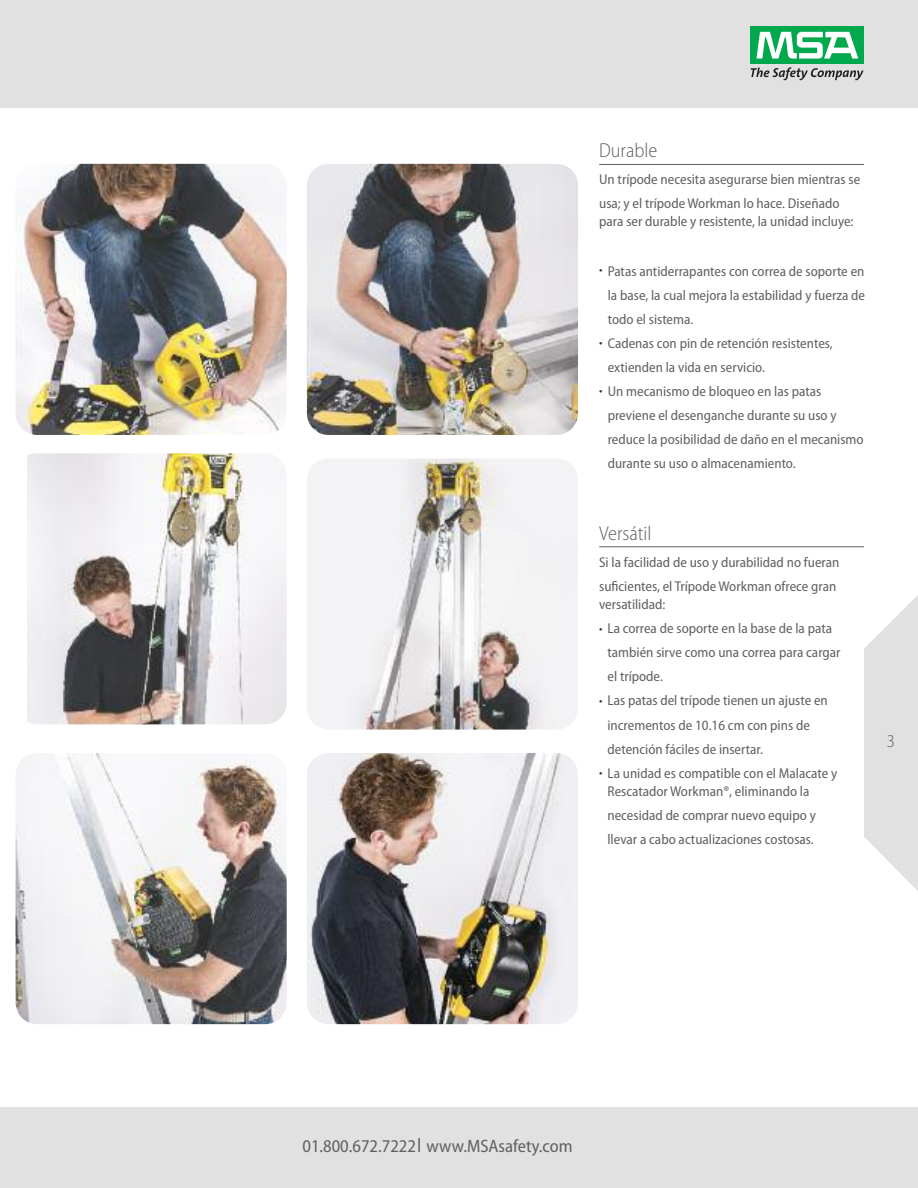
<style>
.page{position:relative;width:918px;height:1188px;background:#fff}
.page>*{position:absolute;margin:0;border:0;box-sizing:border-box;transform-origin:0 0}
.t1{font:300 semi-condensed 20.25px "Myriad Pro";color:#606061}
.t2{font:semi-condensed 18px "Myriad Pro";color:#606061}
.t3{font:300 semi-condensed 18px "Myriad Pro";color:#606061}
.t4{font:semi-condensed 14.25px/24px "Myriad Pro";color:#606061}
.t5{font:300 semi-condensed 14.25px "Myriad Pro";color:#39383a}
.s1{font-weight:300;color:#39383a}
</style>
<div class="page">
<hr style="left:0;top:1107px;width:1px;height:81px;background:#e1e1e1">
<div style="left:1px;top:1107px;width:917px;height:81px;background:#e1e1e1"></div>
<div style="left:0;top:0;width:918px;height:108px;background:#e1e1e1"></div>
<div style="left:751px;top:26px;width:113px;height:38px;background:#00a94e"></div>
<svg style="left:756px;top:32px;width:102px;height:27px"></svg>
<svg style="left:751px;top:67px;width:113px;height:13px"></svg>
<svg style="left:864px;top:595px;width:54px;height:296px"></svg>
<hr style="left:599px;top:164px;width:265px;height:1px;background:#606061">
<hr style="left:599px;top:546px;width:265px;height:1px;background:#606061">
<svg style="left:418px;top:1138px;width:2px;height:14px"></svg>
<img style="left:16px;top:164px;width:271px;height:271px;border-radius:22px">
<img style="left:307px;top:164px;width:271px;height:271px;border-radius:22px">
<img style="left:27px;top:453px;width:260px;height:271px">
<img style="left:307px;top:458px;width:271px;height:272px;border-radius:22px">
<img style="left:16px;top:753px;width:271px;height:271px;border-radius:22px">
<img style="left:307px;top:753px;width:271px;height:271px;border-radius:22px">
<h1 class="t1" style="left:599px;top:143px;width:60px">Durable</h1>
<p class="t4" style="left:599px;top:169px;width:263px">Un trípode necesita asegurarse bien mientras se usa; y el trípode Workman lo hace. Diseñado</p>
<p class="t4" style="left:599px;top:211px;width:256px">para ser durable y resistente, la unidad incluye:</p>
<p class="t4" style="left:608px;top:260px;width:259px">Patas antiderrapantes con correa de soporte en la base, la cual mejora la estabilidad y fuerza de todo el sistema.<br>Cadenas con pin de retención resistentes, extienden la vida en servicio.<br>Un mecanismo de bloqueo en las patas previene el desenganche durante su uso y reduce la posibilidad de daño en el mecanismo durante su uso o almacenamiento.</p>
<p class="t5" style="left:599px;top:264px;width:5px">•</p>
<p class="t5" style="left:599px;top:337px;width:5px">•</p>
<p class="t5" style="left:599px;top:385px;width:5px">•</p>
<h1 class="t1" style="left:599px;top:525px;width:54px">Versátil</h1>
<p class="t4" style="left:599px;top:551px;width:242px">Si la facilidad de uso y durabilidad no fueran suficientes, el Trípode Workman ofrece gran</p>
<p class="t4" style="left:599px;top:593px;width:68px">versatilidad:</p>
<p class="t4" style="left:599px;top:618px;width:235px"><span class="s1">•</span> La correa de soporte en la base de la pata</p>
<p class="t4" style="left:607px;top:642px;width:235px">también sirve como una correa para cargar el trípode.</p>
<p class="t4" style="left:607px;top:714px;width:204px">incrementos de 10.16 cm con pins de detención fáciles de insertar.</p>
<p class="t4" style="left:607px;top:780px;width:210px">Rescatador Workman®, eliminando la necesidad de comprar nuevo equipo y llevar a cabo actualizaciones costosas.</p>
<p class="t4" style="left:599px;top:690px;width:230px"><span class="s1">•</span> Las patas del trípode tienen un ajuste en</p>
<p class="t4" style="left:599px;top:762px;width:240px"><span class="s1">•</span> La unidad es compatible con el Malacate y</p>
<p class="t3" style="left:887px;top:734px;width:10px">3</p>
<p class="t2" style="left:302px;top:1139px;width:272px">01.800.672.7222 www.MSAsafety.com</p>
</div>
